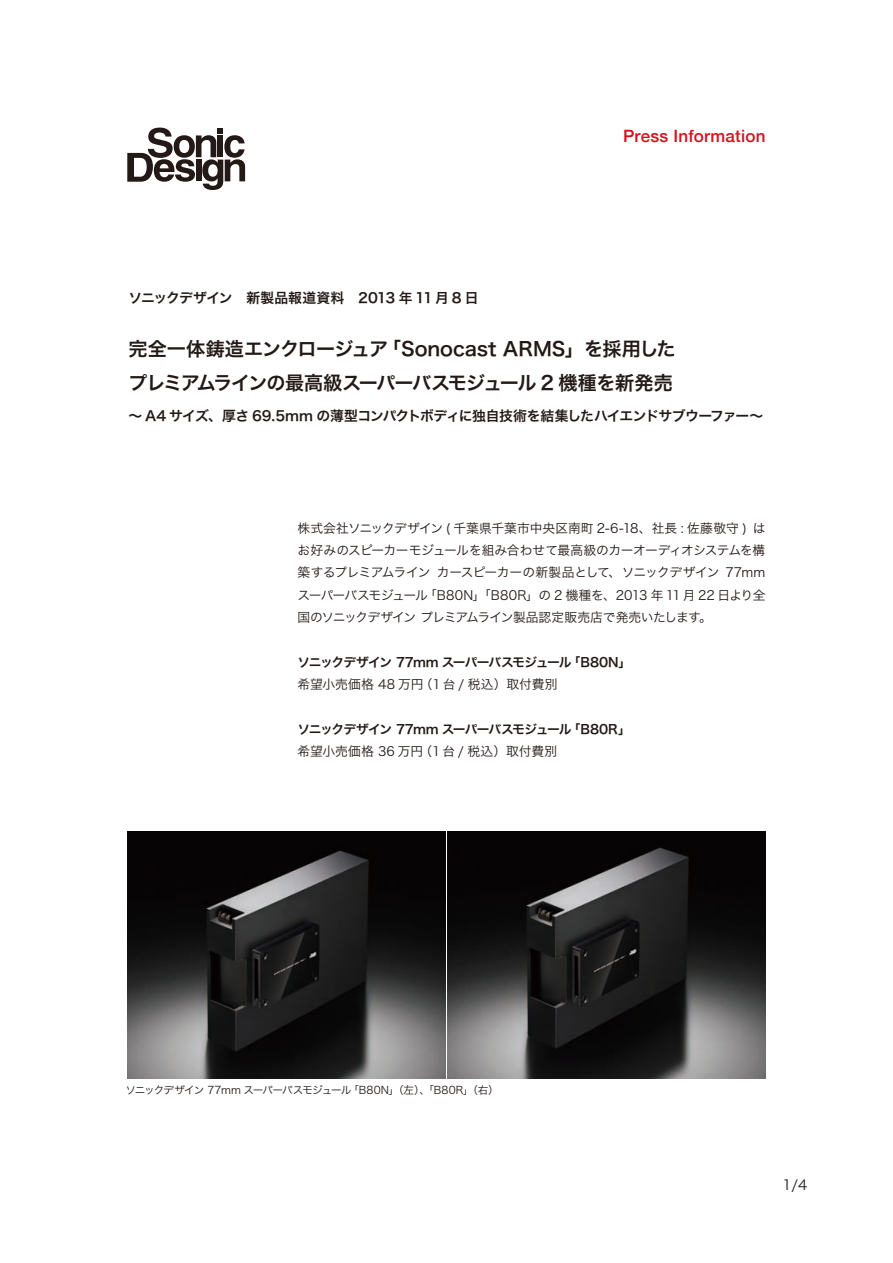
<style>
.page{position:relative;width:893px;height:1263px;background:#fff}
.page>*{position:absolute;margin:0;border:0;box-sizing:border-box;transform-origin:0 0}
.t1{font:19.2px/33.5px "Hira Kaku Pro W6";letter-spacing:-.055em;color:#231916}
.t2{font:19.2px "Hira Kaku Pro W6";letter-spacing:-.005em;color:#231916}
.t3{font:500 16.95px "Helvetica Neue";letter-spacing:.015em;color:#d1131c}
.t4{font:13.8px "Hira Kaku Pro W6";letter-spacing:-.04em;color:#231916}
.t5{font:13.8px "Hira Kaku Pro W3";color:#231916}
.t6{font:12.75px/22.4px "Hira Kaku Pro W3";letter-spacing:-.025em;color:#231916;text-align:right}
.t7{font:12.75px "Hira Kaku Pro W6";letter-spacing:-.07em;color:#231916}
.t8{font:12.75px/22.4px "Hira Kaku Pro W3";letter-spacing:-.07em;color:#231916}
.t9{font:10.65px "Hira Kaku Pro W3";letter-spacing:-.075em;color:#231916}
.t10{font:10.65px "Hira Kaku Pro W3";letter-spacing:.015em;color:#231916}
</style>
<div class="page">
<svg style="left:127px;top:128px;width:118px;height:62px"></svg>
<img style="left:128px;top:831px;width:317px;height:247px">
<img style="left:448px;top:831px;width:317px;height:247px">
<h2 class="t3" style="left:623px;top:122px;width:144px">Press Information</h2>
<p class="t4" style="left:129px;top:285px;width:352px">ソニックデザイン　新製品報道資料　2013 年 11 月 8 日</p>
<h1 class="t2" style="left:382px;top:332px;width:295px">「Sonocast ARMS」を採用した</h1>
<h1 class="t1" style="left:129px;top:331px;width:546px">完全一体鋳造エンクロージュア<br>プレミアムラインの最高級スーパーバスモジュール 2 機種を新発売</h1>
<p class="t4" style="left:129px;top:403px;width:636px">〜 A4 サイズ、厚さ 69.5mm の薄型コンパクトボディに独自技術を結集したハイエンドサブウーファー〜</p>
<p class="t6" style="left:298px;top:516px;width:469px">株式会社ソニックデザイン ( 千葉県千葉市中央区南町 2-6-18、社長 : 佐藤敬守 ) はお好みのスピーカーモジュールを組み合わせて最高級のカーオーディオシステムを構カースピーカーの新製品として、ソニックデザイン 77mm</p>
<p class="t6" style="left:424px;top:561px;width:343px;text-align:left;text-indent:-127px">築するプレミアムライン<br>「B80N」「B80R」の 2 機種を、2013 年 11 月 22 日より全</p>
<p class="t8" style="left:298px;top:583px;width:416px">スーパーバスモジュール<br>国のソニックデザインプレミアムライン製品認定販売店で発売いたします。</p>
<p class="t7" style="left:568px;top:650px;width:65px">「B80N「</p>
<p class="t7" style="left:298px;top:650px;width:275px">ソニックデザイン 77mm スーパーバスモジュール</p>
<p class="t6" style="left:420px;top:672px;width:139px">（1台 / 税込）取付費別</p>
<p class="t6" style="left:298px;top:672px;width:127px">希望小売価格 48 万円</p>
<p class="t7" style="left:568px;top:717px;width:64px">「B80R「</p>
<p class="t7" style="left:298px;top:717px;width:275px">ソニックデザイン 77mm スーパーバスモジュール</p>
<p class="t6" style="left:419px;top:739px;width:139px">（1台 / 税込）取付費別</p>
<p class="t6" style="left:298px;top:739px;width:127px">希望小売価格 36 万円</p>
<p class="t9" style="left:125px;top:1081px;width:227px">ソニックデザイン 77mm スーパーバスモジュール</p>
<p class="t10" style="left:348px;top:1081px;width:152px">「B80N」（左）、「B80R」（右(</p>
<p class="t5" style="left:782px;top:1172px;width:26px">1/4</p>
</div>
